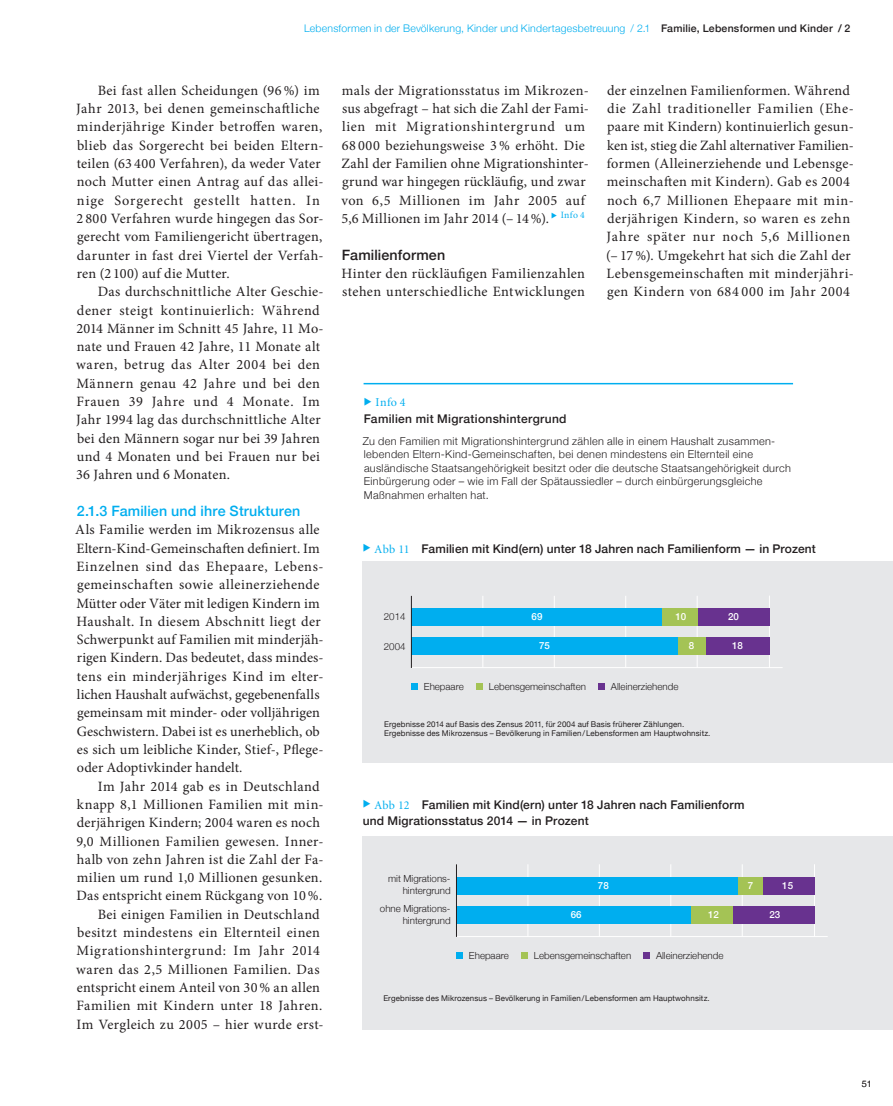
<style>
.page{position:relative;width:893px;height:1106px;background:#fff}
.page>*{position:absolute;margin:0;border:0;box-sizing:border-box;transform-origin:0 0}
.p1_Fliess{font:14.25px/18.3px "Minion Pro";letter-spacing:.025em;color:#231f20}
.p2_Fliess_o_Einzug{font:14.25px/18.3px "Minion Pro";letter-spacing:.025em;color:#231f20}
.h3_Zwischen_H{font:500 14.25px "Helvetica Neue";letter-spacing:.01em;color:#00aeef}
.h4_Zwischen_H{font:500 14.25px "Helvetica Neue";letter-spacing:.01em;color:#231f20}
.h5_Infokasten_C{font:500 12px/16.5px "Helvetica Neue";letter-spacing:.015em;color:#231f20}
.p4_Fliess_Info{font:300 10.8px/13.5px "Helvetica Neue";letter-spacing:.03em;color:#231f20}
.t1{font:300 10.5px "Helvetica Neue";letter-spacing:.02em;color:#00aeef}
.t2{font:300 9.75px/11.7px "Helvetica Neue";color:#231f20;text-align:right}
.t3{font:500 9.75px "Helvetica Neue";color:#fff}
.t4{font:300 9px "Helvetica Neue";color:#231f20}
.t5{font:7.95px/9.1px "Helvetica Neue";letter-spacing:.015em;color:#231f20}
.s1{font-weight:500;color:#231f20}
.s2{color:#00aeef}
.s3{font-family:"Minion";font-weight:400;color:#00aeef}
</style>
<div class="page">
<div style="left:363px;top:836px;width:530px;height:193px;background:#e6e7e9"></div>
<div style="left:363px;top:562px;width:530px;height:201px;background:#e6e7e9"></div>
<hr style="left:482px;top:596px;width:1px;height:71px;background:#fff">
<hr style="left:625px;top:596px;width:1px;height:71px;background:#fff">
<hr style="left:554px;top:596px;width:1px;height:71px;background:#fff">
<hr style="left:697px;top:596px;width:1px;height:71px;background:#fff">
<hr style="left:769px;top:595px;width:1px;height:73px;background:#fff">
<hr style="left:411px;top:667px;width:372px;height:1px;background:#fff">
<div style="left:476px;top:683px;width:7px;height:6px;background:#a4c355"></div>
<div style="left:598px;top:683px;width:7px;height:6px;background:#68328f"></div>
<div style="left:411px;top:683px;width:7px;height:6px;background:#00aeef"></div>
<div style="left:706px;top:638px;width:63px;height:17px;background:#68328f"></div>
<div style="left:677px;top:638px;width:29px;height:17px;background:#a4c355"></div>
<div style="left:411px;top:638px;width:266px;height:17px;background:#00aeef"></div>
<div style="left:697px;top:608px;width:72px;height:17px;background:#68328f"></div>
<div style="left:662px;top:608px;width:35px;height:17px;background:#a4c355"></div>
<div style="left:411px;top:608px;width:251px;height:17px;background:#00aeef"></div>
<hr style="left:411px;top:596px;width:1px;height:72px;background:#231f20">
<hr style="left:814px;top:864px;width:1px;height:72px;background:#fff">
<hr style="left:528px;top:864px;width:1px;height:72px;background:#fff">
<hr style="left:670px;top:864px;width:1px;height:72px;background:#fff">
<hr style="left:599px;top:864px;width:1px;height:72px;background:#fff">
<hr style="left:742px;top:864px;width:1px;height:72px;background:#fff">
<hr style="left:456px;top:936px;width:372px;height:1px;background:#fff">
<div style="left:762px;top:877px;width:52px;height:17px;background:#68328f"></div>
<div style="left:738px;top:877px;width:24px;height:17px;background:#a4c355"></div>
<div style="left:456px;top:877px;width:282px;height:17px;background:#00aeef"></div>
<div style="left:733px;top:906px;width:81px;height:17px;background:#68328f"></div>
<div style="left:690px;top:906px;width:43px;height:17px;background:#a4c355"></div>
<div style="left:456px;top:906px;width:234px;height:17px;background:#00aeef"></div>
<hr style="left:456px;top:864px;width:1px;height:72px;background:#231f20">
<div style="left:521px;top:951px;width:7px;height:7px;background:#a4c355"></div>
<div style="left:643px;top:952px;width:7px;height:6px;background:#68328f"></div>
<div style="left:456px;top:952px;width:7px;height:6px;background:#00aeef"></div>
<hr style="left:364px;top:383px;width:429px;height:1px;background:#00aeef">
<p class="t1" style="left:304px;top:19px;width:548px">Lebensformen in der Bevölkerung, Kinder und Kindertagesbetreuung / 2.1 <span class="s1">Familie, Lebensformen und Kinder / 2</span></p>
<p class="p1_Fliess" style="left:76px;top:81px;width:249px;text-indent:21px">Bei fast allen Scheidungen (96 %) im Jahr 2013, bei denen gemeinschaftliche minderjährige Kinder betroffen waren, blieb das Sorgerecht bei beiden Eltern&shy;teilen (63 400 Verfahren), da weder Vater noch Mutter einen Antrag auf das allei&shy;nige Sorgerecht gestellt hatten. In 2 800 Verfahren wurde hingegen das Sor&shy;gerecht vom Familiengericht übertragen, darunter in fast drei Viertel der Verfah&shy;ren (2 100) auf die Mutter.</p>
<p class="p1_Fliess" style="left:76px;top:283px;width:249px;text-indent:22px">Das durchschnittliche Alter Geschie&shy;dener steigt kontinuierlich: Während 2014 Männer im Schnitt 45 Jahre, 11 Mo&shy;nate und Frauen 42 Jahre, 11 Monate alt waren, betrug das Alter 2004 bei den Männern genau 42 Jahre und bei den Frauen 39 Jahre und 4 Monate. Im Jahr 1994 lag das durchschnittliche Alter bei den Männern sogar nur bei 39 Jahren und 4 Monaten und bei Frauen nur bei 36 Jahren und 6 Monaten.</p>
<h3 class="h3_Zwischen_H" style="left:77px;top:499px;width:225px">2.1.3 Familien und ihre Strukturen</h3>
<p class="p2_Fliess_o_Einzug" style="left:75px;top:520px;width:250px">Als Familie werden im Mikrozensus alle Eltern-Kind-Gemeinschaften definiert. Im Einzelnen sind das Ehepaare, Lebens&shy;gemeinschaften sowie alleinerziehende Mütter oder Väter mit ledigen Kindern im Haushalt. In diesem Abschnitt liegt der Schwerpunkt auf Familien mit minderjäh&shy;rigen Kindern. Das bedeutet, dass mindes&shy;tens ein minderjähriges Kind im elter&shy;lichen Haushalt aufwächst, gegebenenfalls gemeinsam mit minder- oder volljährigen Geschwistern. Dabei ist es unerheblich, ob es sich um leibliche Kinder, Stief-, Pflege&shy;oder Adoptivkinder handelt.</p>
<p class="p1_Fliess" style="left:76px;top:777px;width:249px;text-indent:21px">Im Jahr 2014 gab es in Deutschland knapp 8,1 Millionen Familien mit min&shy;derjährigen Kindern; 2004 waren es noch 9,0 Millionen Familien gewesen. Inner&shy;halb von zehn Jahren ist die Zahl der Fa&shy;milien um rund 1,0 Millionen gesunken.<br>Das entspricht einem Rückgang von 10%.</p>
<p class="p1_Fliess" style="left:76px;top:905px;width:249px;text-indent:21px">Bei einigen Familien in Deutschland besitzt mindestens ein Elternteil einen Migrationshintergrund: Im Jahr 2014 waren das 2,5 Millionen Familien. Das entspricht einem Anteil von 30% an allen Familien mit Kindern unter 18 Jahren.<br>Im Vergleich zu 2005 – hier wurde erst-</p>
<p class="p1_Fliess" style="left:341px;top:81px;width:249px">mals der Migrationsstatus im Mikrozen&shy;sus abgefragt – hat sich die Zahl der Fami&shy;lien mit Migrationshintergrund um 68 000 beziehungsweise 3 % erhöht. Die Zahl der Familien ohne Migrationshinter&shy;grund war hingegen rückläufig, und zwar von 6,5 Millionen im Jahr 2005 auf 5,6 Millionen im Jahr 2014 (– 14%). <sup>◆</sup> <sup>Info</sup> <sup>4</sup></p>
<h4 class="h4_Zwischen_H" style="left:342px;top:243px;width:105px">Familienformen</h4>
<p class="p2_Fliess_o_Einzug" style="left:341px;top:264px;width:245px">Hinter den rückläufigen Familienzahlen stehen unterschiedliche Entwicklungen</p>
<p class="p2_Fliess_o_Einzug" style="left:606px;top:81px;width:249px">der einzelnen Familienformen. Während die Zahl traditioneller Familien (Ehe&shy;paare mit Kindern) kontinuierlich gesun&shy;ken ist, stieg die Zahl alternativer Familien&shy;formen (Alleinerziehende und Lebensge&shy;meinschaften mit Kindern). Gab es 2004 noch 6,7 Millionen Ehepaare mit min&shy;derjährigen Kindern, so waren es zehn Jahre später nur noch 5,6 Millionen (– 17%). Umgekehrt hat sich die Zahl der Lebensgemeinschaften mit minderjähri&shy;gen Kindern von 684 000 im Jahr 2004</p>
<h3 class="h5_Infokasten_C" style="left:364px;top:392px;width:204px"><span class="s2">◆</span> <span class="s3">Info 4<br></span>Familien mit Migrationshintergrund</h3>
<p class="p4_Fliess_Info" style="left:363px;top:433px;width:430px">Zu den Familien mit Migrationshintergrund zählen alle in einem Haushalt zusammen&shy;lebenden Eltern-Kind-Gemeinschaften, bei denen mindestens ein Elternteil eine ausländische Staatsangehörigkeit besitzt oder die deutsche Staatsangehörigkeit durch Einbürgerung oder – wie im Fall der Spätaussiedler – durch einbürgerungsgleiche Maßnahmen erhalten hat.</p>
<p class="h5_Infokasten_C" style="left:363px;top:539px;width:455px"><span class="s2">◆</span> <span class="s3">Abb 11</span> Familien mit Kind(ern) unter 18 Jahren nach Familienform — in Prozent</p>
<p class="t3" style="left:532px;top:608px;width:12px">69</p>
<p class="t3" style="left:675px;top:608px;width:12px">10</p>
<p class="t3" style="left:728px;top:608px;width:12px">20</p>
<p class="t2" style="left:384px;top:610px;width:23px">2014</p>
<p class="t2" style="left:384px;top:640px;width:23px">2004</p>
<p class="t3" style="left:539px;top:638px;width:12px">75</p>
<p class="t3" style="left:732px;top:638px;width:12px">18</p>
<p class="t3" style="left:689px;top:638px;width:7px">8</p>
<p class="t2" style="left:424px;top:679px;width:41px">Ehepaare</p>
<p class="t2" style="left:489px;top:679px;width:99px">Lebensgemeinschaften</p>
<p class="t2" style="left:611px;top:679px;width:69px">Alleinerziehende</p>
<p class="t5" style="left:384px;top:719px;width:328px">Ergebnisse 2014 auf Basis des Zensus 2011, für 2004 auf Basis früherer Zählungen.<br>Ergebnisse des Mikrozensus – Bevölkerung in Familien/Lebensformen am Hauptwohnsitz.</p>
<p class="h5_Infokasten_C" style="left:363px;top:795px;width:383px"><span class="s2">◆</span> <span class="s3">Abb 12</span> Familien mit Kind(ern) unter 18 Jahren nach Familienform und Migrationsstatus 2014 — in Prozent</p>
<p class="t2" style="left:388px;top:872px;width:64px">mit Migrations&shy;hintergrund</p>
<p class="t2" style="left:380px;top:902px;width:72px">ohne Migrations&shy;hintergrund</p>
<p class="t3" style="left:571px;top:907px;width:12px">66</p>
<p class="t3" style="left:708px;top:907px;width:12px">12</p>
<p class="t3" style="left:769px;top:907px;width:12px">23</p>
<p class="t3" style="left:598px;top:877px;width:12px">78</p>
<p class="t3" style="left:748px;top:877px;width:7px">7</p>
<p class="t3" style="left:782px;top:877px;width:12px">15</p>
<p class="t2" style="left:469px;top:948px;width:41px">Ehepaare</p>
<p class="t2" style="left:534px;top:948px;width:99px">Lebensgemeinschaften</p>
<p class="t2" style="left:656px;top:948px;width:69px">Alleinerziehende</p>
<p class="t5" style="left:383px;top:994px;width:328px">Ergebnisse des Mikrozensus – Bevölkerung in Familien/Lebensformen am Hauptwohnsitz.</p>
<p class="t4" style="left:862px;top:1076px;width:12px">51</p>
</div>
